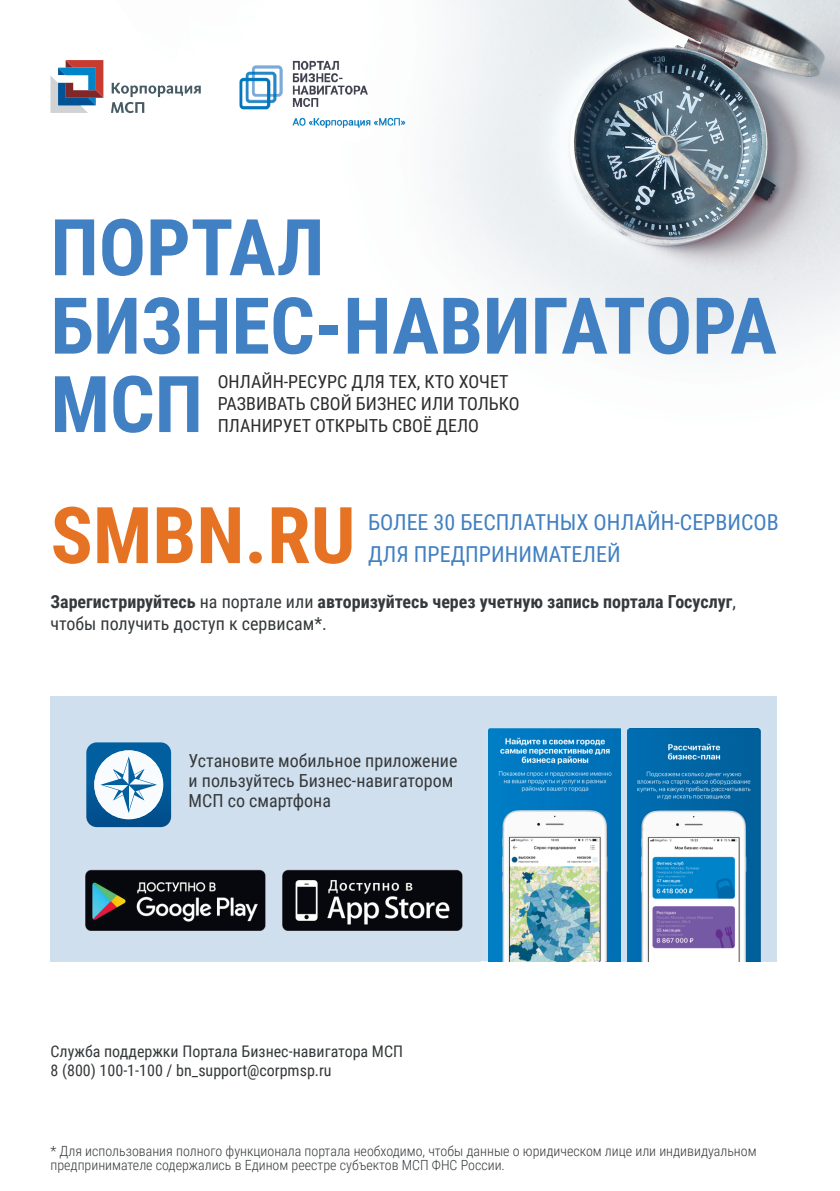
<style>
.page{position:relative;width:840px;height:1191px;background:#fff}
.page>*{position:absolute;margin:0;border:0;box-sizing:border-box;transform-origin:0 0}
.t1{font:700 78.4px/78.4px "Roboto Condensed";color:#4180c2}
.t2{font:700 78.4px "Roboto Condensed";color:#e67324}
.t3{font:22px/32px "Roboto Condensed";color:#4180c2}
.t4{font:700 18px/22px "Roboto Condensed";color:#35393b}
.t5{font:18px/22px "Roboto Condensed";color:#2d2d2e}
.t6{font:18px/20px "Roboto Condensed";color:#35393b}
.t7{font:16px/19.2px "Roboto Condensed";color:#35393b}
.t8{font:300 14px/14px "Roboto Condensed";color:#35393b}
.s1{font-weight:400}
</style>
<div class="page">
<img style="left:50px;top:0;width:789px;height:962px">
<svg style="left:111px;top:83px;width:90px;height:30px"></svg>
<svg style="left:50px;top:60px;width:53px;height:53px"></svg>
<img style="left:216px;top:42px;width:213px;height:100px">
<div style="left:50px;top:696px;width:726px;height:265px;background:#d0dfee"></div>
<svg style="left:86px;top:742px;width:85px;height:85px"></svg>
<img style="left:481px;top:961px;width:140px;height:1px">
<img style="left:488px;top:728px;width:133px;height:233px">
<img style="left:626px;top:728px;width:139px;height:234px">
<img style="left:85px;top:869px;width:181px;height:62px">
<img style="left:282px;top:869px;width:181px;height:62px">
<h1 class="t1" style="left:50px;top:205px;width:727px">ПОРТАЛ<br>БИЗНЕС-НАВИГАТОРА<br>МСП</h1>
<p class="t5" style="left:218px;top:370px;width:303px">ОНЛАЙН-РЕСУРС ДЛЯ ТЕХ, КТО ХОЧЕТ<br>РАЗВИВАТЬ СВОЙ БИЗНЕС ИЛИ ТОЛЬКО<br>ПЛАНИРУЕТ ОТКРЫТЬ СВОЁ ДЕЛО</p>
<h1 class="t2" style="left:50px;top:480px;width:306px">SMBN.RU</h1>
<h2 class="t3" style="left:368px;top:505px;width:412px">БОЛЕЕ 30 БЕСПЛАТНЫХ ОНЛАЙН-СЕРВИСОВ<br>ДЛЯ ПРЕДПРИНИМАТЕЛЕЙ</h2>
<p class="t4" style="left:50px;top:590px;width:686px">Зарегистрируйтесь <span class="s1">на портале или</span> авторизуйтесь через учетную запись портала Госуслуг<span class="s1">, чтобы получить доступ к сервисам*.</span></p>
<p class="t6" style="left:188px;top:750px;width:270px">Установите мобильное приложение и пользуйтесь Бизнес-навигатором<br>МСП со смартфона</p>
<p class="t7" style="left:50px;top:1041px;width:354px">Служба поддержки Портала Бизнес-навигатора МСП<br>8 (800) 100-1-100 / bn_support@corpmsp.ru</p>
<p class="t8" style="left:50px;top:1144px;width:707px">* Для использования полного функционала портала необходимо, чтобы данные о юридическом лице или индивидуальном предпринимателе содержались в Едином реестре субъектов МСП ФНС России.</p>
</div>
